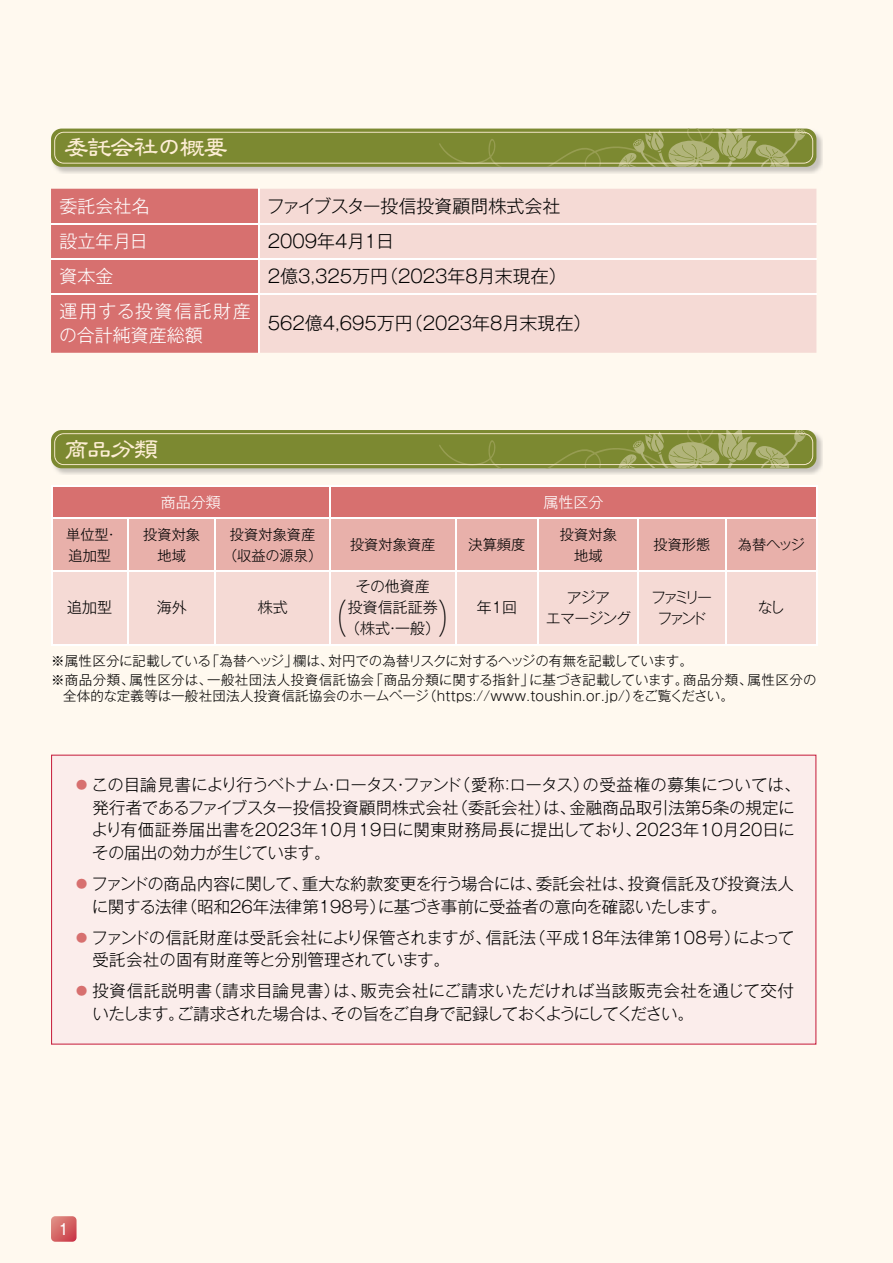
<style>
.page{position:relative;width:893px;height:1263px;background:#fff9ef}
.page>*{position:absolute;margin:0;border:0;box-sizing:border-box;transform-origin:0 0}
.t1{font:300 expanded 39px "Shin Go Pro";color:#000;scale:.6 1}
.t2{font:25.5px "RA Hana Botan Std DB";letter-spacing:-.09em;color:#feeed5}
.t3{font:300 18px "Gothic MB101 Pr 6";color:#000}
.t4{font:300 18px/24px "Gothic MB101 Pr 6";letter-spacing:.02em;color:#fff}
.t5{font:300 18px "Gothic MB101 Pr 6";color:#fff}
.t6{font:300 16.5px/22.5px "Gothic MB101 Pr 6";color:#000}
.t7{font:300 15px/21px "Gothic MB101 Pr 6";color:#000;text-align:center}
.t8{font:300 15px "Gothic MB101 Pr 6";letter-spacing:-.02em;color:#000}
.t9{font:300 15px/21px "Gothic MB101 Pr 6";letter-spacing:-.065em;color:#000;text-align:center}
.t10{font:300 15px/21px "Gothic MB101 Pr 6";letter-spacing:-.21em;color:#000;text-align:center}
.t11{font:300 15px "Gothic MB101 Pr 6";color:#fff}
.t12{font:15px "Gothic MB101 Pr 6";color:#fff}
.t13{font:300 14.25px/21px "Gothic MB101 Pr 6";color:#000;text-align:center}
.t14{font:300 13.5px/18.6px "Gothic MB101 Pr 6";letter-spacing:.02em;color:#000}
.s1{color:#d7706f}
</style>
<div class="page">
<svg style="left:51px;top:1216px;width:26px;height:26px"></svg>
<div style="left:51px;top:189px;width:208px;height:164px;background:#d7706f"></div>
<div style="left:260px;top:189px;width:556px;height:164px;background:#f5dad5"></div>
<hr style="left:259px;top:189px;width:1px;height:34px;background:#fff">
<hr style="left:259px;top:224px;width:1px;height:34px;background:#fff">
<hr style="left:259px;top:259px;width:1px;height:34px;background:#fff">
<hr style="left:259px;top:294px;width:1px;height:59px;background:#fff">
<hr style="left:51px;top:223px;width:208px;height:1px;background:#fff">
<hr style="left:259px;top:223px;width:557px;height:1px;background:#fff">
<hr style="left:51px;top:258px;width:208px;height:1px;background:#fff">
<hr style="left:259px;top:258px;width:557px;height:1px;background:#fff">
<hr style="left:51px;top:293px;width:208px;height:1px;background:#fff">
<hr style="left:259px;top:293px;width:557px;height:1px;background:#fff">
<svg style="left:52px;top:487px;width:764px;height:83px;background:#e29a96"></svg>
<div style="left:52px;top:571px;width:764px;height:73px;background:#f5dad5"></div>
<hr style="left:51px;top:644px;width:77px;height:1px;background:#fff">
<hr style="left:128px;top:644px;width:87px;height:1px;background:#fff">
<hr style="left:215px;top:644px;width:115px;height:1px;background:#fff">
<hr style="left:330px;top:644px;width:125px;height:1px;background:#fff">
<hr style="left:455px;top:644px;width:83px;height:1px;background:#fff">
<hr style="left:538px;top:644px;width:100px;height:1px;background:#fff">
<hr style="left:638px;top:644px;width:87px;height:1px;background:#fff">
<hr style="left:725px;top:644px;width:92px;height:1px;background:#fff">
<hr style="left:51px;top:487px;width:1px;height:31px;background:#fff">
<hr style="left:51px;top:486px;width:77px;height:1px;background:#fff">
<hr style="left:128px;top:486px;width:87px;height:1px;background:#fff">
<hr style="left:215px;top:486px;width:115px;height:1px;background:#fff">
<hr style="left:816px;top:487px;width:1px;height:31px;background:#fff">
<hr style="left:330px;top:486px;width:125px;height:1px;background:#fff">
<hr style="left:455px;top:486px;width:83px;height:1px;background:#fff">
<hr style="left:538px;top:486px;width:100px;height:1px;background:#fff">
<hr style="left:638px;top:486px;width:87px;height:1px;background:#fff">
<hr style="left:725px;top:486px;width:92px;height:1px;background:#fff">
<hr style="left:51px;top:518px;width:1px;height:53px;background:#fff">
<hr style="left:816px;top:518px;width:1px;height:53px;background:#fff">
<hr style="left:51px;top:571px;width:1px;height:73px;background:#fff">
<hr style="left:816px;top:571px;width:1px;height:73px;background:#fff">
<hr style="left:329px;top:487px;width:2px;height:31px;background:#fff">
<hr style="left:52px;top:518px;width:76px;height:1px;background:#fff">
<hr style="left:128px;top:518px;width:87px;height:1px;background:#fff">
<hr style="left:127px;top:519px;width:2px;height:51px;background:#fff">
<hr style="left:215px;top:518px;width:115px;height:1px;background:#fff">
<hr style="left:215px;top:519px;width:1px;height:51px;background:#fff">
<hr style="left:330px;top:518px;width:125px;height:1px;background:#fff">
<hr style="left:329px;top:519px;width:2px;height:51px;background:#fff">
<hr style="left:455px;top:518px;width:83px;height:1px;background:#fff">
<hr style="left:455px;top:519px;width:1px;height:51px;background:#fff">
<hr style="left:538px;top:518px;width:100px;height:1px;background:#fff">
<hr style="left:538px;top:519px;width:1px;height:51px;background:#fff">
<hr style="left:638px;top:518px;width:87px;height:1px;background:#fff">
<hr style="left:638px;top:519px;width:1px;height:51px;background:#fff">
<hr style="left:725px;top:518px;width:91px;height:1px;background:#fff">
<hr style="left:725px;top:519px;width:1px;height:51px;background:#fff">
<hr style="left:52px;top:570px;width:76px;height:1px;background:#fff">
<hr style="left:128px;top:570px;width:87px;height:1px;background:#fff">
<hr style="left:127px;top:571px;width:2px;height:73px;background:#fff">
<hr style="left:215px;top:570px;width:115px;height:1px;background:#fff">
<hr style="left:215px;top:571px;width:1px;height:73px;background:#fff">
<hr style="left:330px;top:570px;width:125px;height:1px;background:#fff">
<hr style="left:329px;top:571px;width:2px;height:73px;background:#fff">
<hr style="left:455px;top:570px;width:83px;height:1px;background:#fff">
<hr style="left:455px;top:571px;width:1px;height:73px;background:#fff">
<hr style="left:538px;top:570px;width:100px;height:1px;background:#fff">
<hr style="left:538px;top:571px;width:1px;height:73px;background:#fff">
<hr style="left:638px;top:570px;width:87px;height:1px;background:#fff">
<hr style="left:638px;top:571px;width:1px;height:73px;background:#fff">
<hr style="left:725px;top:570px;width:91px;height:1px;background:#fff">
<hr style="left:725px;top:571px;width:1px;height:73px;background:#fff">
<img style="left:51px;top:131px;width:772px;height:42px">
<svg style="left:54px;top:129px;width:759px;height:38px;background:#879240"></svg>
<img style="left:51px;top:432px;width:772px;height:43px">
<svg style="left:54px;top:430px;width:759px;height:38px;background:#879240"></svg>
<div style="left:51px;top:755px;width:765px;height:290px;background:#fbedeb"></div>
<h2 class="t2" style="left:64px;top:135px;width:166px">委託会社の概要</h2>
<p class="t5" style="left:60px;top:191px;width:91px">委託会社名</p>
<p class="t3" style="left:267px;top:191px;width:295px">ファイブスター投信投資顧問株式会社</p>
<p class="t5" style="left:60px;top:226px;width:90px">設立年月日</p>
<p class="t3" style="left:268px;top:226px;width:128px">2009年4月1日</p>
<p class="t5" style="left:60px;top:261px;width:55px">資本金</p>
<p class="t3" style="left:268px;top:261px;width:300px">2億3,325万円（2023年8月末現在）</p>
<p class="t4" style="left:59px;top:298px;width:193px">運用する投資信託財産の合計純資産総額</p>
<p class="t3" style="left:268px;top:308px;width:325px">562億4,695万円（2023年8月末現在）</p>
<h2 class="t2" style="left:64px;top:436px;width:97px">商品分類</h2>
<p class="t11" style="left:161px;top:490px;width:61px">商品分類</p>
<p class="t11" style="left:543px;top:490px;width:61px">属性区分</p>
<p class="t13" style="left:66px;top:522px;width:54px;text-align:left">単位型・追加型</p>
<p class="t13" style="left:143px;top:522px;width:58px">投資対象地域</p>
<p class="t13" style="left:223px;top:522px;width:101px">投資対象資産（収益の源泉）</p>
<p class="t13" style="left:350px;top:533px;width:87px">投資対象資産</p>
<p class="t13" style="left:468px;top:533px;width:58px">決算頻度</p>
<p class="t13" style="left:560px;top:522px;width:58px">投資対象地域</p>
<p class="t13" style="left:653px;top:533px;width:58px">投資形態</p>
<p class="t13" style="left:738px;top:533px;width:69px">為替ヘッジ</p>
<p class="t8" style="left:67px;top:595px;width:46px">追加型</p>
<p class="t8" style="left:157px;top:595px;width:31px">海外</p>
<p class="t8" style="left:258px;top:595px;width:31px">株式</p>
<p class="t7" style="left:345px;top:575px;width:96px">その他資産<br>投資信託証券（株式・一般）</p>
<p class="t8" style="left:477px;top:595px;width:42px">年1回</p>
<p class="t9" style="left:546px;top:585px;width:87px">アジア<br>エマージング</p>
<p class="t10" style="left:651px;top:585px;width:63px">ファミリーファンド</p>
<p class="t8" style="left:758px;top:595px;width:29px">なし</p>
<p class="t14" style="left:51px;top:650px;width:767px">※属性区分に記載している「為替ヘッジ」欄は、対円での為替リスクに対するヘッジの有無を記載しています。<br>※商品分類、属性区分は、一般社団法人投資信託協会「商品分類に関する指針」に基づき記載しています。商品分類、属性区分の</p>
<p class="t14" style="left:63px;top:685px;width:672px">全体的な定義等は一般社団法人投資信託協会のホームページ（https://www.toushin.or.jp/）をご覧ください。</p>
<h1 class="t1" style="left:323px;top:586px;width:41px">（</h1>
<h1 class="t1" style="left:438px;top:586px;width:41px">）</h1>
<p class="t6" style="left:91px;top:772px;width:711px;text-indent:-18px"><span class="s1">●</span>この目論見書により行うベトナム・ロータス・ファンド（愛称：ロータス）の受益権の募集については、発行者であるファイブスター投信投資顧問株式会社（委託会社）は、金融商品取引法第5条の規定により有価証券届出書を2023年10月19日に関東財務局長に提出しており、2023年10月20日にその届出の効力が生じています。</p>
<p class="t6" style="left:92px;top:871px;width:704px;text-indent:-18px"><span class="s1">●</span>ファンドの商品内容に関して、重大な約款変更を行う場合には、委託会社は、投資信託及び投資法人に関する法律（昭和26年法律第198号）に基づき事前に受益者の意向を確認いたします。</p>
<p class="t6" style="left:92px;top:924px;width:703px;text-indent:-19px"><span class="s1">●</span>ファンドの信託財産は受託会社により保管されますが、信託法（平成18年法律第108号）によって受託会社の固有財産等と分別管理されています。</p>
<p class="t6" style="left:92px;top:978px;width:703px;text-indent:-19px"><span class="s1">●</span>投資信託説明書（請求目論見書）は、販売会社にご請求いただければ当該販売会社を通じて交付いたします。ご請求された場合は、その旨をご自身で記録しておくようにしてください。</p>
<p class="t12" style="left:59px;top:1216px;width:12px">1</p>
</div>
